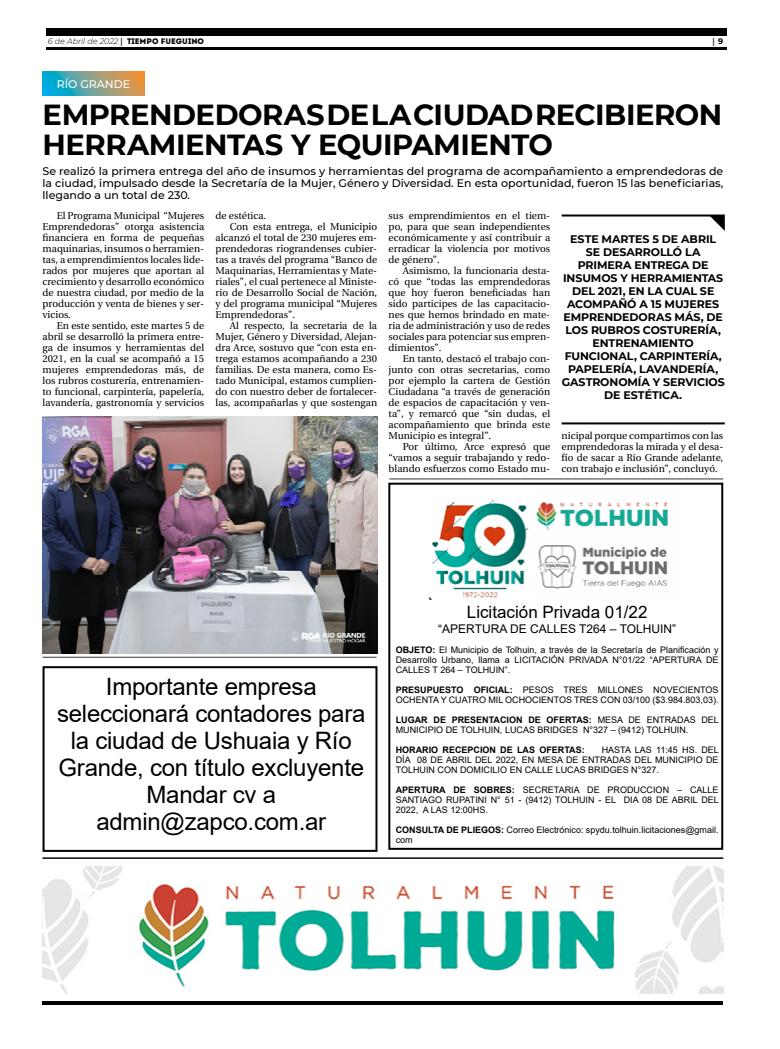
<style>
.page{position:relative;width:780px;height:1049px;background:#fff}
.page>*{position:absolute;margin:0;border:0;box-sizing:border-box;transform-origin:0 0}
.t1{font:700 29px/30px "Montserrat";letter-spacing:-.015em;color:#000}
.t2{font:24px/27px "Arial";letter-spacing:-.01em;color:#000;text-align:center}
.t3{font:17px "Arial";color:#000}
.t4{font:12px "Arial";color:#000}
.t5{font:700 11px "Montserrat";color:#000}
.t6{font:500 11px/12px "Montserrat";color:#000;text-align:justify}
.t7{font:500 11px "Montserrat";color:#fff}
.t8{font:10px/11px "Utopia";color:#000;text-align:justify}
.t9{font:9px/10px "Arial";color:#000;text-align:justify}
.t10{font:700 9px "Arial";color:#000}
.t11{font:italic 300 8px "Montserrat";color:#000}
.t12{font:700 8px "Utopia";color:#000}
.s1{font-family:"Utopia";font-weight:700;font-style:normal}
.s2{font-family:"Intro";font-weight:400;font-style:normal}
.s3{font-family:"Montserrat"}
.s4{font-weight:700}
</style>
<div class="page">
<hr style="left:46px;top:48px;width:680px;height:2px;background:#000">
<div style="left:46px;top:28px;width:680px;height:7px;background:#000"></div>
<hr style="left:43px;top:1001px;width:680px;height:4px;background:#000">
<img style="left:43px;top:866px;width:680px;height:127px">
<svg style="left:43px;top:72px;width:101px;height:24px;background:#77a18f"></svg>
<hr style="left:43px;top:857px;width:680px;height:1px;background:#000">
<hr style="left:389px;top:478px;width:334px;height:1px;background:#000">
<hr style="left:43px;top:657px;width:333px;height:1px;background:#000">
<div style="left:388px;top:483px;width:335px;height:367px;background:#fff;border:2px solid #000"></div>
<img style="left:429px;top:499px;width:239px;height:100px">
<div style="left:43px;top:666px;width:334px;height:186px;border:2px solid #000"></div>
<img style="left:43px;top:416px;width:334px;height:238px">
<hr style="left:561px;top:214px;width:163px;height:2px;background:#000">
<svg style="left:709px;top:216px;width:15px;height:14px"></svg>
<hr style="left:561px;top:422px;width:163px;height:2px;background:#000">
<p class="t11" style="left:48px;top:36px;width:158px">6 de Abril de 2022 <span class="s1">|</span> <span class="s2">TIEMPO FUEGUINO</span></p>
<p class="t12" style="left:712px;top:37px;width:12px">| <span class="s3">9</span></p>
<p class="t7" style="left:57px;top:76px;width:75px">RÍO GRANDE</p>
<h1 class="t1" style="left:43px;top:98px;width:681px">EMPRENDEDORAS DE LA CIUDAD RECIBIERON<br>HERRAMIENTAS Y EQUIPAMIENTO</h1>
<p class="t6" style="left:43px;top:164px;width:682px">Se realizó la primera entrega del año de insumos y herramientas del programa de acompañamiento a emprendedoras de la ciudad, impulsado desde la Secretaría de la Mujer, Género y Diversidad. En esta oportunidad, fueron 15 las beneficiarias, llegando a un total de 230.</p>
<p class="t8" style="left:43px;top:210px;width:163px;text-indent:14px">El Programa Municipal “Mujeres Emprendedoras” otorga asistencia financiera en forma de pequeñas maquinarias, insumos o herramien&shy;tas, a emprendimientos locales lide&shy;rados por mujeres que aportan al crecimiento y desarrollo económico de nuestra ciudad, por medio de la producción y venta de bienes y ser&shy;vicios.</p>
<p class="t8" style="left:43px;top:320px;width:163px;text-indent:14px">En este sentido, este martes 5 de abril se desarrolló la primera entre&shy;ga de insumos y herramientas del 2021, en la cual se acompañó a 15 mujeres emprendedoras más, de los rubros costurería, entrenamien&shy;to funcional, carpintería, papelería, lavandería, gastronomía y servicios</p>
<p class="t8" style="left:215px;top:210px;width:52px">de estética.</p>
<p class="t8" style="left:230px;top:221px;width:149px">Con esta entrega, el Municipio</p>
<p class="t8" style="left:215px;top:232px;width:163px">alcanzó el total de 230 mujeres em-</p>
<p class="t8" style="left:215px;top:243px;width:163px">prendedoras riograndenses cubier-</p>
<p class="t8" style="left:215px;top:254px;width:163px">tas a través del programa “Banco de</p>
<p class="t8" style="left:215px;top:265px;width:163px">Maquinarias, Herramientas y Mate-</p>
<p class="t8" style="left:215px;top:276px;width:163px">riales”, el cual pertenece al Ministe-</p>
<p class="t8" style="left:215px;top:287px;width:163px">rio de Desarrollo Social de Nación,</p>
<p class="t8" style="left:215px;top:298px;width:163px">y del programa municipal “Mujeres</p>
<p class="t8" style="left:215px;top:309px;width:81px">Emprendedoras”.</p>
<p class="t8" style="left:230px;top:320px;width:149px">Al respecto, la secretaria de la</p>
<p class="t8" style="left:215px;top:331px;width:163px">Mujer, Género y Diversidad, Alejan-</p>
<p class="t8" style="left:215px;top:342px;width:163px">dra Arce, sostuvo que “con esta en-</p>
<p class="t8" style="left:215px;top:353px;width:163px">trega estamos acompañando a 230</p>
<p class="t8" style="left:215px;top:364px;width:163px">familias. De esta manera, como Es-</p>
<p class="t8" style="left:215px;top:375px;width:163px">tado Municipal, estamos cumplien-</p>
<p class="t8" style="left:215px;top:386px;width:163px">do con nuestro deber de fortalecer-</p>
<p class="t8" style="left:215px;top:397px;width:163px">las, acompañarlas y que sostengan</p>
<p class="t8" style="left:388px;top:210px;width:163px">sus emprendimientos en el tiem&shy;po, para que sean independientes económicamente y así contribuir a erradicar la violencia por motivos de género”.</p>
<p class="t8" style="left:388px;top:265px;width:163px;text-indent:14px">Asimismo, la funcionaria desta&shy;có que “todas las emprendedoras que hoy fueron beneficiadas han sido participes de las capacitacio&shy;nes que hemos brindado en mate&shy;ria de administración y uso de redes sociales para potenciar sus empren&shy;dimientos”.</p>
<p class="t8" style="left:388px;top:353px;width:163px;text-indent:14px">En tanto, destacó el trabajo con&shy;junto con otras secretarias, como por ejemplo la cartera de Gestión Ciudadana “a través de generación de espacios de capacitación y ven&shy;ta”, y remarcó que “sin dudas, el acompañamiento que brinda este Municipio es integral”.</p>
<p class="t8" style="left:388px;top:441px;width:163px;text-indent:14px">Por último, Arce expresó que “vamos a seguir trabajando y redo&shy;blando esfuerzos como Estado mu-</p>
<p class="t8" style="left:561px;top:430px;width:163px">nicipal porque compartimos con las emprendedoras la mirada y el desa&shy;fío de sacar a Río Grande adelante, con trabajo e inclusión”, concluyó.</p>
<p class="t5" style="left:570px;top:231px;width:8px">ESTE</p>
<p class="t5" style="left:601px;top:231px;width:9px">MARTES</p>
<p class="t5" style="left:652px;top:231px;width:37px">5 DE ABRIL</p>
<p class="t5" style="left:586px;top:244px;width:27px">SE DESARROLLÓ</p>
<p class="t5" style="left:685px;top:244px;width:9px">LA</p>
<p class="t5" style="left:577px;top:257px;width:9px">PRIMERA</p>
<p class="t5" style="left:634px;top:257px;width:9px">ENTREGA</p>
<p class="t5" style="left:692px;top:257px;width:9px">DE</p>
<p class="t5" style="left:563px;top:270px;width:9px">INSUMOS</p>
<p class="t5" style="left:620px;top:270px;width:19px">Y HERRAMIENTAS</p>
<p class="t5" style="left:572px;top:283px;width:9px">DEL</p>
<p class="t5" style="left:598px;top:283px;width:77px">2021, EN LA CUAL</p>
<p class="t5" style="left:700px;top:283px;width:8px">SE</p>
<p class="t5" style="left:567px;top:296px;width:10px">ACOMPAÑÓ</p>
<p class="t5" style="left:639px;top:296px;width:34px">A 15 MUJERES</p>
<p class="t5" style="left:563px;top:309px;width:10px">EMPRENDEDORAS</p>
<p class="t5" style="left:674px;top:309px;width:10px">MÁS</p>
<p class="t5" style="left:700px;top:309px;width:15px">, DE</p>
<p class="t5" style="left:565px;top:322px;width:9px">LOS</p>
<p class="t5" style="left:591px;top:322px;width:9px">RUBROS</p>
<p class="t5" style="left:643px;top:322px;width:9px">COSTURERÍA</p>
<p class="t5" style="left:718px;top:322px;width:4px">,</p>
<p class="t5" style="left:592px;top:335px;width:9px">ENTRENAMIENTO</p>
<p class="t5" style="left:564px;top:348px;width:9px">FUNCIONAL</p>
<p class="t5" style="left:634px;top:348px;width:14px">, CARPINTERÍA</p>
<p class="t5" style="left:718px;top:348px;width:4px">,</p>
<p class="t5" style="left:568px;top:361px;width:9px">PAPELERÍA</p>
<p class="t5" style="left:633px;top:361px;width:15px">, LAVANDERÍA</p>
<p class="t5" style="left:715px;top:361px;width:4px">,</p>
<p class="t5" style="left:561px;top:374px;width:9px">GASTRONOMÍA</p>
<p class="t5" style="left:652px;top:374px;width:19px">Y SERVICIOS</p>
<p class="t5" style="left:604px;top:387px;width:28px">DE ESTÉTICA</p>
<p class="t5" style="left:679px;top:387px;width:4px">.</p>
<h2 class="t2" style="left:57px;top:673px;width:310px">Importante empresa seleccionará contadores para la ciudad de Ushuaia y Río<br>Grande, con título excluyente<br>Mandar cv a admin@zapco.com.ar</h2>
<h3 class="t3" style="left:467px;top:601px;width:182px">Licitación Privada 01/22</h3>
<p class="t4" style="left:438px;top:621px;width:239px">“APERTURA DE CALLES T264 – TOLHUIN”</p>
<p class="t9" style="left:396px;top:645px;width:324px"><span class="s4">OBJETO:</span> El Municipio de Tolhuin, a través de la Secretaría de Planificación y Desarrollo Urbano, llama a LICITACIÓN PRIVADA N°01/22 “APERTURA DE CALLES T 264 – TOLHUIN”.</p>
<p class="t9" style="left:396px;top:685px;width:324px"><span class="s4">PRESUPUESTO OFICIAL:</span> PESOS TRES MILLONES NOVECIENTOS<br>OCHENTA Y CUATRO MIL OCHOCIENTOS TRES CON 03/100 ($3.984.803,03).</p>
<p class="t9" style="left:396px;top:715px;width:325px"><span class="s4">LUGAR DE PRESENTACION DE OFERTAS:</span> MESA DE ENTRADAS DEL<br>MUNICIPIO DE TOLHUIN, LUCAS BRIDGES N°327 – (9412) TOLHUIN.</p>
<p class="t10" style="left:396px;top:744px;width:190px">HORARIO RECEPCION DE LAS OFERTAS:</p>
<p class="t9" style="left:396px;top:745px;width:325px;text-indent:206px">HASTA LAS 11:45 HS. DEL DÍA 08 DE ABRIL DEL 2022, EN MESA DE ENTRADAS DEL MUNICIPIO DE TOLHUIN CON DOMICILIO EN CALLE LUCAS BRIDGES N°327.</p>
<p class="t9" style="left:396px;top:785px;width:325px"><span class="s4">APERTURA DE SOBRES:</span> SECRETARIA DE PRODUCCION – CALLE SANTIAGO RUPATINI N° 51 - (9412) TOLHUIN - EL DIA 08 DE ABRIL DEL 2022, A LAS 12:00HS.</p>
<p class="t9" style="left:396px;top:825px;width:324px"><span class="s4">CONSULTA DE PLIEGOS:</span> Correo Electrónico: spydu.tolhuin.licitaciones@gmail. com</p>
</div>
